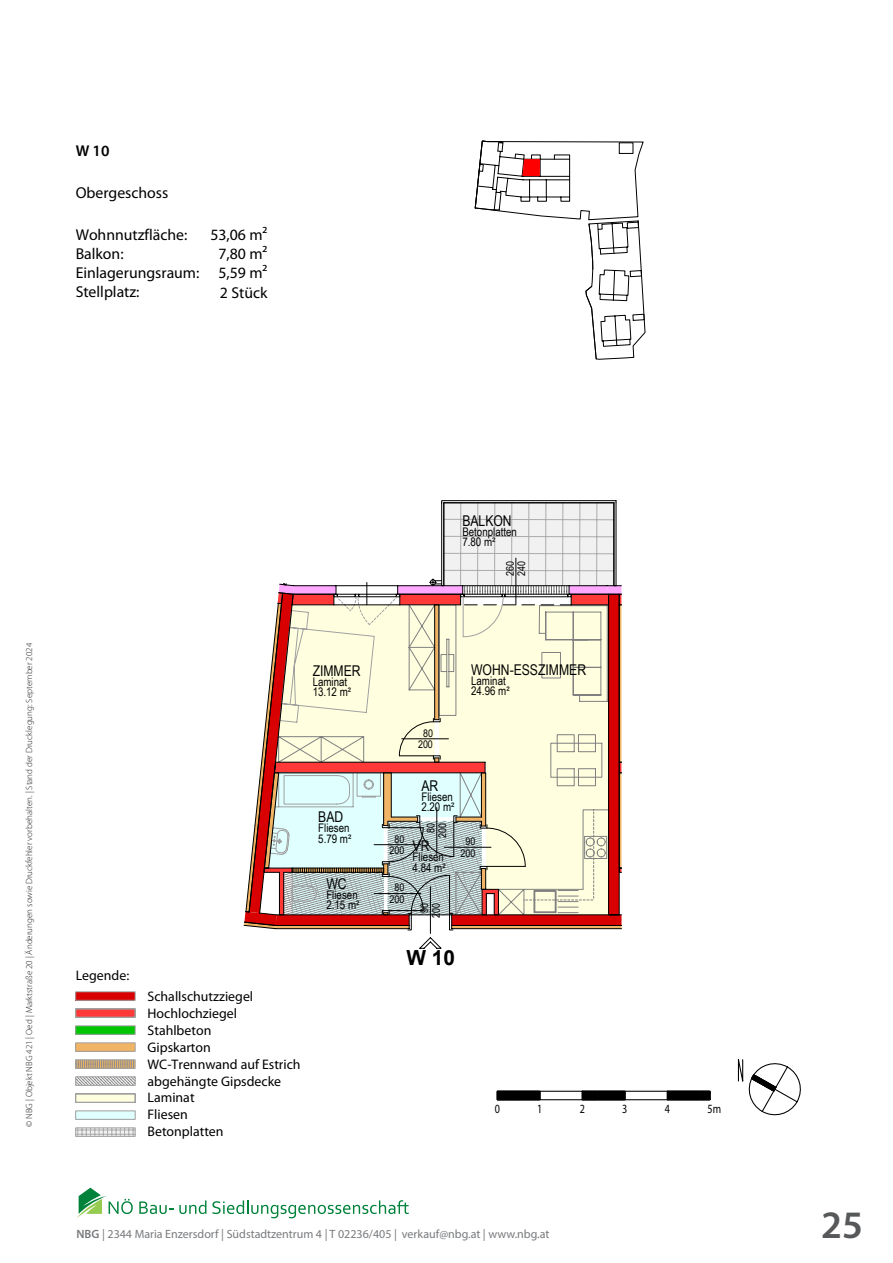
<style>
.page{position:relative;width:893px;height:1263px;background:#fff}
.page>*{position:absolute;margin:0;border:0;box-sizing:border-box;transform-origin:0 0}
.t1{font:600 39px "Myriad Pro";color:#57585a}
.t2{font:700 20.85px "Arial";color:#000}
.t3{font:15.75px/19px "Myriad Pro";color:#000}
.t4{font:600 15.75px "Myriad Pro";color:#000}
.t5{font:14.85px "Arial Narrow";color:#000}
.t6{font:13.8px/16.8px "Myriad Pro";color:#000}
.t7{font:12.6px "Myriad Pro";color:#000;scale:.8 1}
.t8{font:12px "Myriad Pro";color:#787a7d}
.t9{font:11.85px "Arial Narrow";color:#000}
.t10{font:10.65px/11.6px "Arial";color:#000;text-align:center;scale:.83 1}
.t11{font:300 9px "Myriad Pro";color:#231f20}
.s1{font-weight:600}
</style>
<div class="page">
<svg style="left:139px;top:1201px;width:34px;height:13px"></svg>
<svg style="left:179px;top:1200px;width:27px;height:14px"></svg>
<svg style="left:212px;top:1200px;width:197px;height:18px"></svg>
<svg style="left:77px;top:1188px;width:56px;height:30px"></svg>
<svg style="left:419px;top:937px;width:23px;height:12px"></svg>
<div style="left:449px;top:913px;width:4px;height:17px;border:1px solid #000"></div>
<div style="left:408px;top:913px;width:4px;height:17px;border:1px solid #000"></div>
<hr style="left:430px;top:887px;width:1px;height:46px;background:#000">
<svg style="left:279px;top:500px;width:338px;height:84px"></svg>
<svg style="left:243px;top:584px;width:379px;height:345px"></svg>
<svg style="left:75px;top:991px;width:61px;height:27px"></svg>
<svg style="left:75px;top:1025px;width:61px;height:112px"></svg>
<svg style="left:497px;top:1092px;width:43px;height:7px"></svg>
<svg style="left:582px;top:1092px;width:43px;height:7px"></svg>
<svg style="left:667px;top:1092px;width:43px;height:7px"></svg>
<hr style="left:497px;top:1091px;width:85px;height:1px;background:#000">
<hr style="left:582px;top:1091px;width:43px;height:1px;background:#000">
<hr style="left:497px;top:1099px;width:128px;height:1px;background:#000">
<hr style="left:625px;top:1091px;width:85px;height:1px;background:#000">
<hr style="left:625px;top:1099px;width:85px;height:1px;background:#000">
<svg style="left:737px;top:1059px;width:64px;height:57px"></svg>
<svg style="left:475px;top:140px;width:171px;height:220px"></svg>
<p class="t4" style="left:76px;top:142px;width:35px">W 10</p>
<p class="t3" style="left:76px;top:183px;width:94px">Obergeschoss</p>
<p class="t3" style="left:76px;top:225px;width:125px">Wohnnutzfläche:<br>Balkon:<br>Einlagerungsraum:<br>Stellplatz:</p>
<p class="t3" style="left:219px;top:225px;width:50px;text-align:justify;text-indent:-8px">53,06 m²<br>7,80 m²<br>5,59 m²<br>2 Stück</p>
<p class="t11" style="left:24px;top:1127px;width:486px;rotate:-90deg">© NBG | Objekt NBG 421 | Oed | Marktstraße 20 | Änderungen sowie Druckfehler vorbehalten. | Stand der Drucklegung: September 2024</p>
<p class="t5" style="left:462px;top:510px;width:51px">BALKON</p>
<p class="t9" style="left:462px;top:523px;width:56px">Betonplatten</p>
<p class="t9" style="left:462px;top:533px;width:35px">7.80 m²</p>
<p class="t10" style="left:504px;top:576px;width:19px;text-align:left;rotate:-90deg">260<br>240</p>
<p class="t5" style="left:313px;top:660px;width:50px">ZIMMER</p>
<p class="t9" style="left:313px;top:673px;width:36px">Laminat</p>
<p class="t9" style="left:313px;top:684px;width:40px">13.12 m²</p>
<p class="t5" style="left:318px;top:806px;width:27px">BAD</p>
<p class="t9" style="left:318px;top:820px;width:33px">Fliesen</p>
<p class="t9" style="left:318px;top:830px;width:35px">5.79 m²</p>
<p class="t5" style="left:326px;top:872px;width:22px">WC</p>
<p class="t9" style="left:326px;top:886px;width:33px">Fliesen</p>
<p class="t9" style="left:326px;top:896px;width:35px">2.15 m²</p>
<p class="t6" style="left:76px;top:967px;width:55px">Legende:</p>
<p class="t6" style="left:148px;top:988px;width:155px">Schallschutzziegel<br>Hochlochziegel<br>Stahlbeton<br>Gipskarton<br>WC-Trennwand auf Estrich abgehängte Gipsdecke<br>Laminat<br>Fliesen<br>Betonplatten</p>
<p class="t5" style="left:471px;top:659px;width:116px">WOHN-ESSZIMMER</p>
<p class="t9" style="left:471px;top:672px;width:36px">Laminat</p>
<p class="t9" style="left:471px;top:682px;width:40px">24.96 m²</p>
<p class="t10" style="left:418px;top:727px;width:19px">80<br>200</p>
<p class="t10" style="left:389px;top:833px;width:19px">80<br>200</p>
<p class="t10" style="left:389px;top:882px;width:19px">80<br>200</p>
<p class="t5" style="left:421px;top:775px;width:18px">AR</p>
<p class="t10" style="left:425px;top:838px;width:19px;rotate:-90deg">80<br>200</p>
<p class="t9" style="left:421px;top:788px;width:33px">Fliesen</p>
<p class="t9" style="left:421px;top:798px;width:35px">2.20 m²</p>
<p class="t10" style="left:461px;top:835px;width:19px">90<br>200</p>
<p class="t5" style="left:413px;top:835px;width:18px">VR</p>
<p class="t9" style="left:413px;top:848px;width:33px">Fliesen</p>
<p class="t9" style="left:413px;top:859px;width:35px">4.84 m²</p>
<p class="t10" style="left:419px;top:918px;width:19px;rotate:-90deg">90<br>200</p>
<h2 class="t2" style="left:407px;top:943px;width:50px">W 10</h2>
<p class="t7" style="left:495px;top:1100px;width:8px">0</p>
<p class="t7" style="left:537px;top:1100px;width:8px">1</p>
<p class="t7" style="left:580px;top:1100px;width:8px">2</p>
<p class="t7" style="left:622px;top:1100px;width:8px">3</p>
<p class="t7" style="left:665px;top:1100px;width:8px">4</p>
<p class="t7" style="left:707px;top:1100px;width:18px">5m</p>
<p class="t8" style="left:77px;top:1226px;width:474px"><span class="s1">NBG</span> | 2344 Maria Enzersdorf | Südstadtzentrum 4 | T 02236/405 | verkauf@nbg.at | www.nbg.at</p>
<h1 class="t1" style="left:821px;top:1203px;width:43px">25</h1>
</div>
